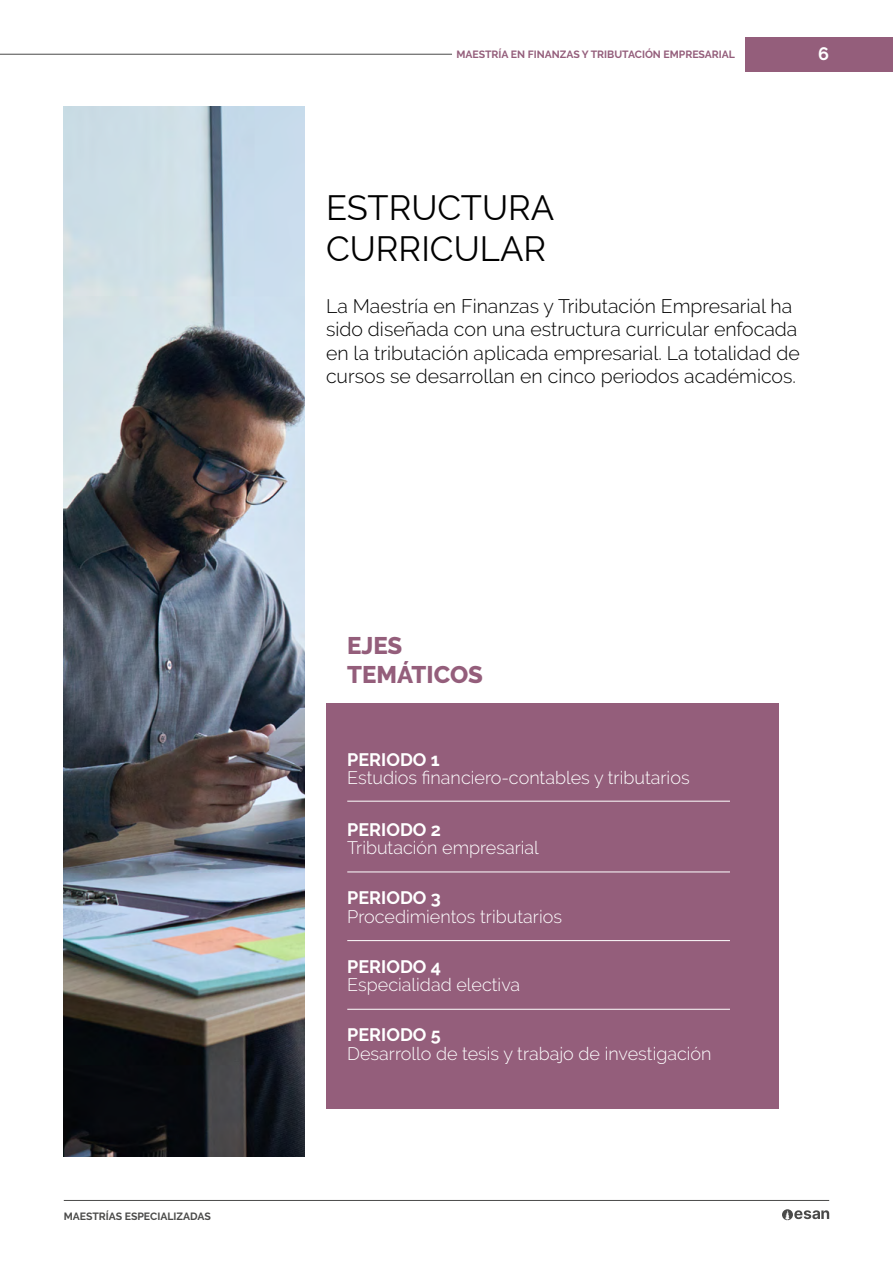
<style>
.page{position:relative;width:893px;height:1263px;background:#fff}
.page>*{position:absolute;margin:0;border:0;box-sizing:border-box;transform-origin:0 0}
.t1{font:34.5px/41.4px "Raleway";color:#000}
.t2{font:800 24px/28.8px "Raleway";color:#945e7b}
.t3{font:300 19.5px/23.4px "Raleway";color:#000}
.t4{font:300 18px "Raleway";color:#fff}
.t5{font:700 18px "Raleway";color:#fff}
.t6{font:700 10.5px "Raleway";color:#945e7b}
.t7{font:700 10.5px "Raleway";color:#4a4a49}
</style>
<div class="page">
<hr style="left:64px;top:1200px;width:765px;height:1px;background:#4a4a49">
<svg style="left:782px;top:1209px;width:47px;height:11px"></svg>
<img style="left:64px;top:106px;width:241px;height:1051px">
<div style="left:326px;top:704px;width:452px;height:405px;background:#945e7b"></div>
<div style="left:746px;top:37px;width:147px;height:34px;background:#945e7b"></div>
<hr style="left:0;top:54px;width:452px;height:1px;background:#4a4a49">
<hr style="left:347px;top:801px;width:383px;height:1px;background:#fff">
<hr style="left:347px;top:872px;width:383px;height:1px;background:#fff">
<hr style="left:347px;top:940px;width:383px;height:1px;background:#fff">
<hr style="left:347px;top:1009px;width:383px;height:1px;background:#fff">
<p class="t7" style="left:64px;top:1210px;width:149px">MAESTRÍAS ESPECIALIZADAS</p>
<p class="t6" style="left:456px;top:49px;width:280px">MAESTRÍA EN FINANZAS Y TRIBUTACIÓN EMPRESARIAL</p>
<p class="t5" style="left:818px;top:43px;width:12px">6</p>
<h1 class="t1" style="left:326px;top:187px;width:230px">ESTRUCTURA<br>CURRICULAR</h1>
<p class="t3" style="left:326px;top:294px;width:475px">La Maestría en Finanzas y Tributación Empresarial ha sido diseñada con una estructura curricular enfocada en la tributación aplicada empresarial. La totalidad de cursos se desarrollan en cinco periodos académicos.</p>
<p class="t2" style="left:347px;top:631px;width:137px">EJES<br>TEMÁTICOS</p>
<p class="t5" style="left:347px;top:749px;width:94px">PERIODO 1</p>
<p class="t4" style="left:347px;top:767px;width:344px">Estudios financiero-contables y tributarios</p>
<p class="t5" style="left:347px;top:819px;width:95px">PERIODO 2</p>
<p class="t4" style="left:347px;top:837px;width:193px">Tributación empresarial</p>
<p class="t5" style="left:347px;top:888px;width:95px">PERIODO 3</p>
<p class="t4" style="left:347px;top:906px;width:216px">Procedimientos tributarios</p>
<p class="t5" style="left:347px;top:956px;width:95px">PERIODO 4</p>
<p class="t4" style="left:347px;top:974px;width:174px">Especialidad electiva</p>
<p class="t5" style="left:347px;top:1025px;width:95px">PERIODO 5</p>
<p class="t4" style="left:347px;top:1043px;width:366px">Desarrollo de tesis y trabajo de investigación</p>
</div>
